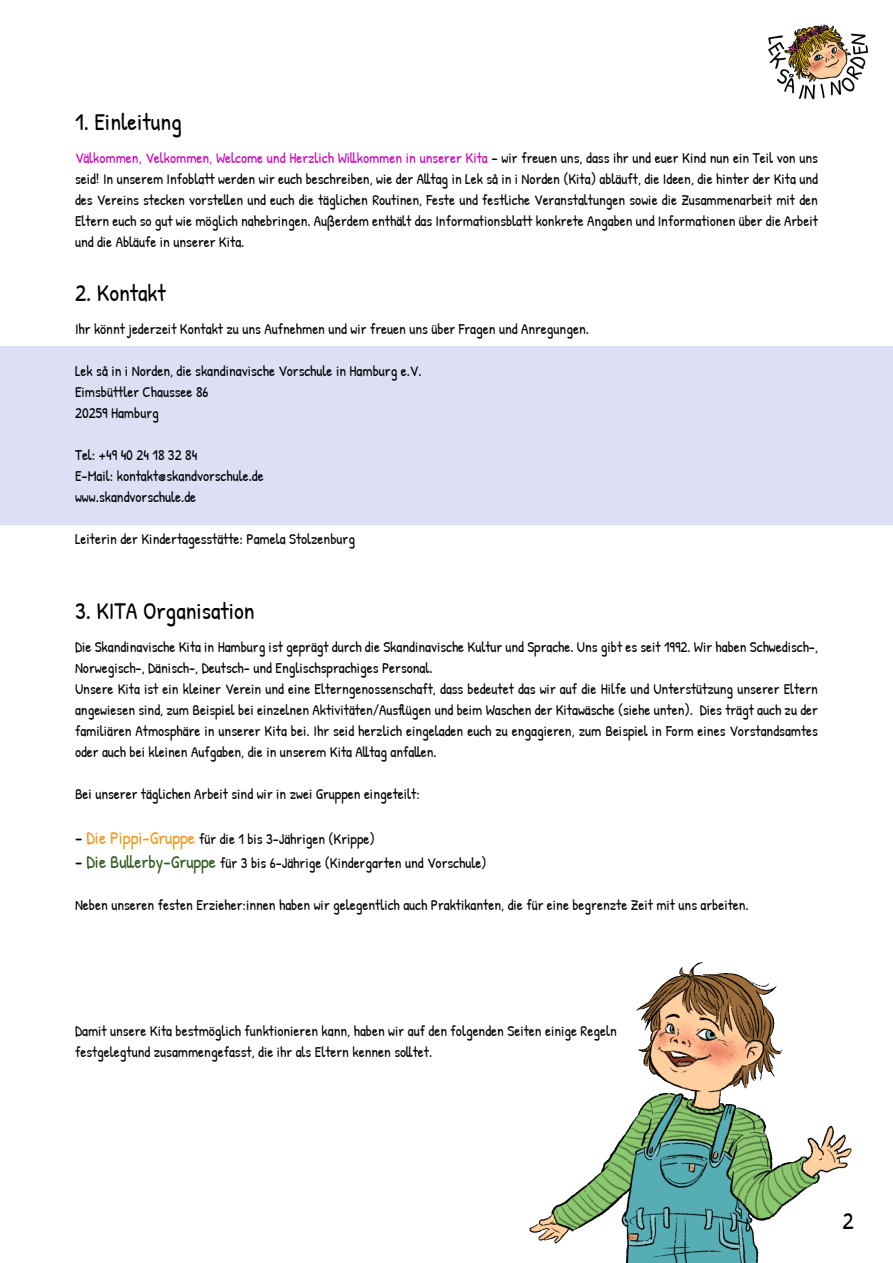
<style>
.page{position:relative;width:893px;height:1263px;background:#fff}
.page>*{position:absolute;margin:0;border:0;box-sizing:border-box;transform-origin:0 0}
.Große_Überschrift{font:24px "Patrick Hand";color:#000}
.Lauftext{font:15px/21px "Patrick Hand";color:#000;text-align:justify}
.Lauftext_neu{font:15px/21px "Patrick Hand";color:#000;text-align:justify}
.s1{color:#d100bb}
.s2{font-size:18px}
.s3{font-size:18px;color:#ef9920}
.s4{font-size:18px;color:#305c1e}
</style>
<div class="page">
<div style="left:0;top:346px;width:893px;height:179px;background:#dddff5"></div>
<img style="left:529px;top:962px;width:323px;height:301px">
<img style="left:768px;top:24px;width:101px;height:76px">
<p class="Große_Überschrift" style="left:75px;top:105px;width:108px">1. Einleitung</p>
<p class="Lauftext_neu" style="left:75px;top:147px;width:744px"><span class="s1">Välkommen, Velkommen, Welcome und Herzlich Willkommen in unserer Kita</span> – wir freuen uns, dass ihr und euer Kind nun ein Teil von uns seid! In unserem Infoblatt werden wir euch beschreiben, wie der Alltag in Lek så in i Norden (Kita) abläuft, die Ideen, die hinter der Kita und des Vereins stecken vorstellen und euch die täglichen Routinen, Feste und festliche Veranstaltungen sowie die Zusammenarbeit mit den Eltern euch so gut wie möglich nahebringen. Außerdem enthält das Informationsblatt konkrete Angaben und Informationen über die Arbeit und die Abläufe in unserer Kita.</p>
<p class="Große_Überschrift" style="left:75px;top:276px;width:92px">2. Kontakt</p>
<p class="Lauftext" style="left:75px;top:318px;width:516px">Ihr könnt jederzeit Kontakt zu uns Aufnehmen und wir freuen uns über Fragen und Anregungen.</p>
<p class="Lauftext" style="left:75px;top:360px;width:348px">Lek så in i Norden, die skandinavische Vorschule in Hamburg e.V.</p>
<p class="Lauftext" style="left:75px;top:381px;width:135px">Eimsbüttler Chaussee 86</p>
<p class="Lauftext" style="left:75px;top:402px;width:85px">20259 Hamburg</p>
<p class="Lauftext" style="left:75px;top:444px;width:124px">Tel: +49 40 24 18 32 84</p>
<p class="Lauftext" style="left:75px;top:465px;width:190px">E-Mail: kontakt@skandvorschule.de</p>
<p class="Lauftext" style="left:75px;top:486px;width:123px">www.skandvorschule.de</p>
<p class="Lauftext" style="left:75px;top:528px;width:281px">Leiterin der Kindertagesstätte: Pamela Stolzenburg</p>
<p class="Große_Überschrift" style="left:75px;top:594px;width:181px">3. KITA Organisation</p>
<p class="Lauftext_neu" style="left:75px;top:636px;width:745px">Die Skandinavische Kita in Hamburg ist geprägt durch die Skandinavische Kultur und Sprache. Uns gibt es seit 1992. Wir haben Schwedisch-,<br>Norwegisch-, Dänisch-, Deutsch- und Englischsprachiges Personal.</p>
<p class="Lauftext" style="left:75px;top:678px;width:744px">Unsere Kita ist ein kleiner Verein und eine Elterngenossenschaft, dass bedeutet das wir auf die Hilfe und Unterstützung unserer Eltern angewiesen sind, zum Beispiel bei einzelnen Aktivitäten/Ausflügen und beim Waschen der Kitawäsche (siehe unten). Dies trägt auch zu der familiären Atmosphäre in unserer Kita bei. Ihr seid herzlich eingeladen euch zu engagieren, zum Beispiel in Form eines Vorstandsamtes oder auch bei kleinen Aufgaben, die in unserem Kita Alltag anfallen.</p>
<p class="Lauftext" style="left:75px;top:783px;width:346px">Bei unserer täglichen Arbeit sind wir in zwei Gruppen eingeteilt:</p>
<p class="Lauftext" style="left:75px;top:828px;width:301px"><span class="s2">-</span> <span class="s3">Die Pippi-Gruppe</span> für die 1 bis 3-Jährigen (Krippe)</p>
<p class="Lauftext" style="left:75px;top:852px;width:413px"><span class="s2">-</span> <span class="s4">Die Bullerby-Gruppe</span> für 3 bis 6-Jährige (Kindergarten und Vorschule)</p>
<p class="Lauftext" style="left:75px;top:894px;width:675px">Neben unseren festen Erzieher:innen haben wir gelegentlich auch Praktikanten, die für eine begrenzte Zeit mit uns arbeiten.</p>
<p class="Lauftext" style="left:75px;top:1020px;width:543px">Damit unsere Kita bestmöglich funktionieren kann, haben wir auf den folgenden Seiten einige Regeln</p>
<p class="Lauftext" style="left:75px;top:1041px;width:359px">festgelegtund zusammengefasst, die ihr als Eltern kennen solltet.</p>
<p class="Große_Überschrift" style="left:843px;top:1204px;width:13px">2</p>
</div>
